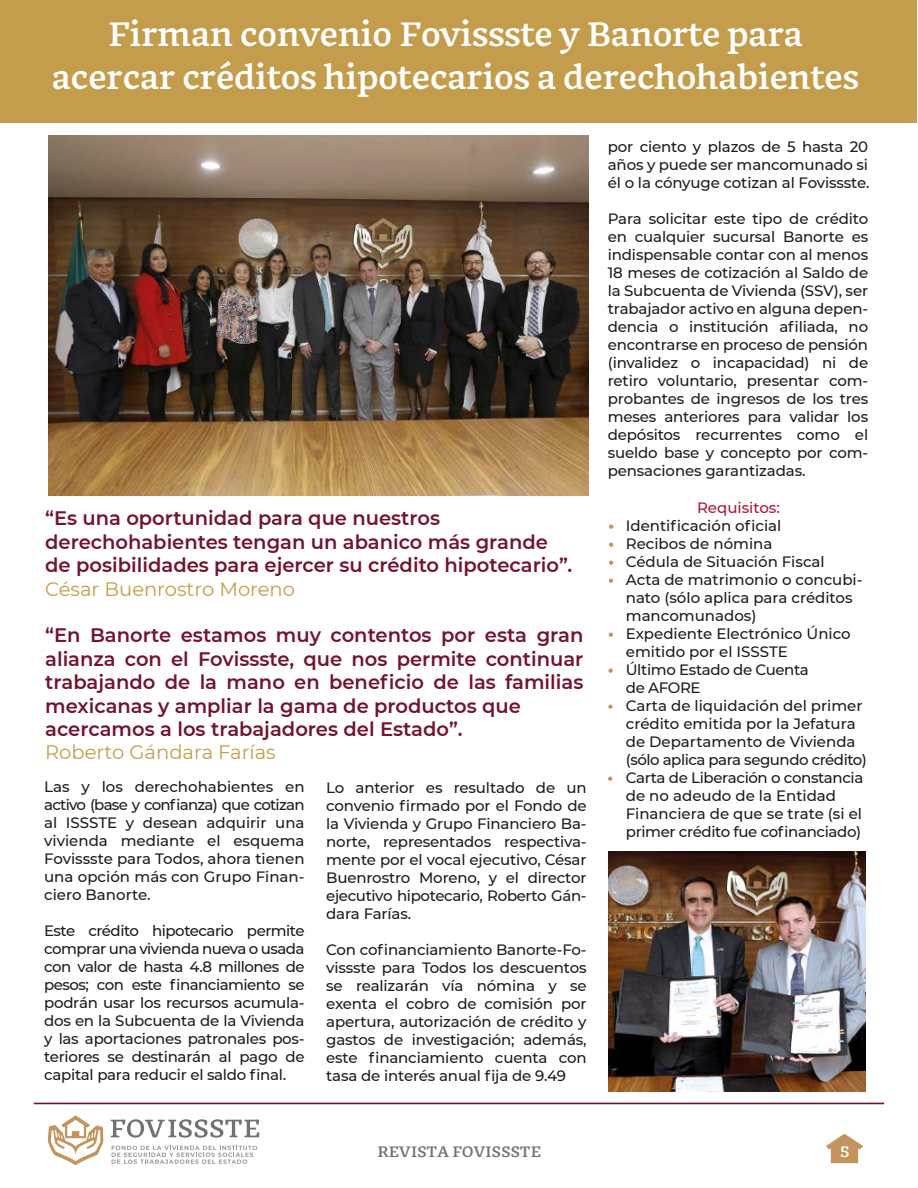
<style>
.page{position:relative;width:918px;height:1188px;background:#fff}
.page>*{position:absolute;margin:0;border:0;box-sizing:border-box;transform-origin:0 0}
.t1{font:700 33.6px/43.5px "GMX";letter-spacing:-.025em;color:#fff;text-align:center}
.t2{font:600 19.5px/23.4px "Montserrat";color:#74132d}
.t3{font:19.5px "Montserrat";color:#c39d4b}
.t4{font:500 15px/18px "Montserrat";letter-spacing:-.01em;color:#1d1d1b;text-align:justify}
.t5{font:700 15px "GMX";letter-spacing:-.025em;color:#717271}
.t6{font:500 15px "Montserrat";color:#aa173c}
.t7{font:700 15px "GMX";color:#fff}
.s1{color:#c3945d}
</style>
<div class="page">
<div style="left:0;top:0;width:917px;height:122px;background:#c39d4b"></div>
<hr style="left:34px;top:1103px;width:850px;height:1px;background:#74132d">
<svg style="left:826px;top:1134px;width:37px;height:29px"></svg>
<svg style="left:48px;top:1115px;width:55px;height:50px"></svg>
<svg style="left:112px;top:1146px;width:145px;height:18px"></svg>
<svg style="left:111px;top:1119px;width:148px;height:19px"></svg>
<img style="left:48px;top:135px;width:540px;height:360px">
<img style="left:608px;top:851px;width:258px;height:241px">
<svg style="left:609px;top:524px;width:5px;height:5px"></svg>
<svg style="left:609px;top:542px;width:5px;height:5px"></svg>
<svg style="left:609px;top:560px;width:5px;height:5px"></svg>
<svg style="left:608px;top:578px;width:6px;height:5px"></svg>
<svg style="left:608px;top:632px;width:5px;height:5px"></svg>
<svg style="left:608px;top:668px;width:5px;height:5px"></svg>
<svg style="left:608px;top:704px;width:5px;height:5px"></svg>
<svg style="left:608px;top:776px;width:5px;height:5px"></svg>
<h1 class="t1" style="left:52px;top:12px;width:809px">Firman convenio Fovissste y Banorte para acercar créditos hipotecarios a derechohabientes</h1>
<h2 class="t2" style="left:45px;top:506px;width:529px">“Es una oportunidad para que nuestros derechohabientes tengan un abanico más grande de posibilidades para ejercer su crédito hipotecario”.</h2>
<h2 class="t3" style="left:45px;top:575px;width:251px">César Buenrostro Moreno</h2>
<h2 class="t2" style="left:45px;top:623px;width:540px">“En Banorte estamos muy contentos por esta gran alianza con el Fovissste, que nos permite continuar trabajando de la mano en beneficio de las familias mexicanas y ampliar la gama de productos que acercamos a los trabajadores del Estado”.</h2>
<h2 class="t3" style="left:45px;top:739px;width:232px">Roberto Gándara Farías</h2>
<p class="t4" style="left:44px;top:777px;width:262px">Las y los derechohabientes en activo (base y confianza) que cotizan al ISSSTE y desean adquirir una vivienda mediante el esquema Fovissste para Todos, ahora tienen una opción más con Grupo Finan&shy;ciero Banorte.</p>
<p class="t4" style="left:44px;top:921px;width:262px">Este crédito hipotecario permite comprar una vivienda nueva o usada con valor de hasta 4.8 millones de pesos; con este financiamiento se podrán usar los recursos acumula&shy;dos en la Subcuenta de la Vivienda y las aportaciones patronales pos&shy;teriores se destinarán al pago de capital para reducir el saldo final.</p>
<p class="t4" style="left:326px;top:778px;width:262px">Lo anterior es resultado de un convenio firmado por el Fondo de la Vivienda y Grupo Financiero Ba&shy;norte, representados respectiva&shy;mente por el vocal ejecutivo, César Buenrostro Moreno, y el director ejecutivo hipotecario, Roberto Gán&shy;dara Farías.</p>
<p class="t4" style="left:326px;top:940px;width:262px">Con cofinanciamiento Banorte-Fo&shy;vissste para Todos los descuentos se realizarán vía nómina y se exenta el cobro de comisión por apertura, autorización de crédito y gastos de investigación; además, este financiamiento cuenta con tasa de interés anual fija de 9.49</p>
<p class="t4" style="left:608px;top:138px;width:263px">por ciento y plazos de 5 hasta 20 años y puede ser mancomunado si él o la cónyuge cotizan al Fovissste.</p>
<p class="t4" style="left:608px;top:210px;width:262px">Para solicitar este tipo de crédito en cualquier sucursal Banorte es indispensable contar con al menos 18 meses de cotización al Saldo de la Subcuenta de Vivienda (SSV), ser trabajador activo en alguna depen&shy;dencia o institución afiliada, no encontrarse en proceso de pensión (invalidez o incapacidad) ni de retiro voluntario, presentar com&shy;probantes de ingresos de los tres meses anteriores para validar los depósitos recurrentes como el sueldo base y concepto por com&shy;pensaciones garantizadas.</p>
<p class="t6" style="left:697px;top:497px;width:84px">Requisitos:</p>
<p class="t4" style="left:609px;top:516px;width:174px"><span class="s1">•</span> Identificación oficial</p>
<p class="t4" style="left:609px;top:534px;width:165px"><span class="s1">•</span> Recibos de nómina</p>
<p class="t4" style="left:609px;top:552px;width:218px"><span class="s1">•</span> Cédula de Situación Fiscal</p>
<p class="t4" style="left:626px;top:570px;width:238px;text-align:left;text-indent:-17px"><span class="s1">•</span> Acta de matrimonio o concubi&shy;nato (sólo aplica para créditos mancomunados)</p>
<p class="t4" style="left:626px;top:624px;width:226px;text-indent:-17px"><span class="s1">•</span> Expediente Electrónico Único emitido por el ISSSTE</p>
<p class="t4" style="left:626px;top:660px;width:185px;text-indent:-18px"><span class="s1">•</span> Último Estado de Cuenta de AFORE</p>
<p class="t4" style="left:626px;top:696px;width:243px;text-align:left;text-indent:-18px"><span class="s1">•</span> Carta de liquidación del primer crédito emitida por la Jefatura de Departamento de Vivienda (sólo aplica para segundo crédito)</p>
<p class="t4" style="left:626px;top:768px;width:239px;text-align:left;text-indent:-18px"><span class="s1">•</span> Carta de Liberación o constancia de no adeudo de la Entidad<br>Financiera de que se trate (si el primer crédito fue cofinanciado)</p>
<p class="t5" style="left:377px;top:1143px;width:166px">REVISTA FOVISSSTE</p>
<p class="t7" style="left:840px;top:1143px;width:11px">5</p>
</div>
